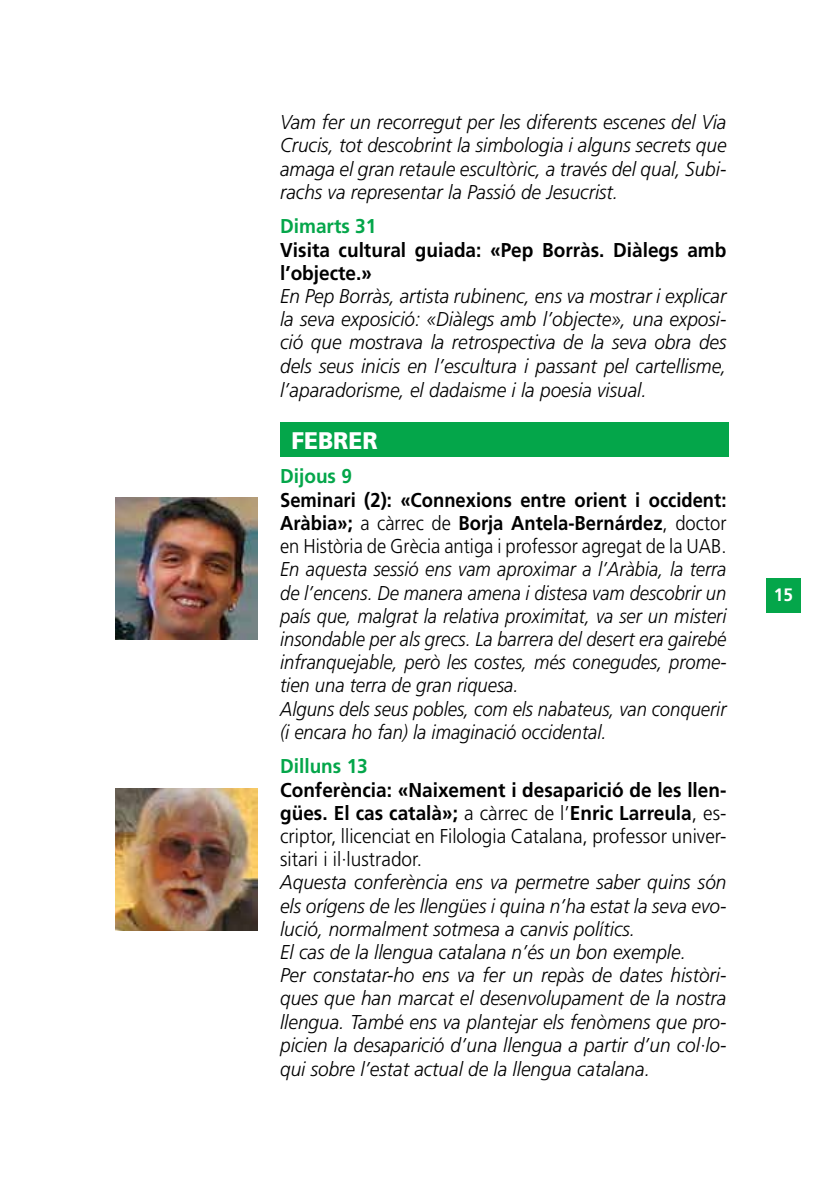
<style>
.page{position:relative;width:840px;height:1191px;background:#fff}
.page>*{position:absolute;margin:0;border:0;box-sizing:border-box;transform-origin:0 0}
.t1{font:900 24px "Frutiger";color:#fff;scale:.95 1}
.t2{font:italic 300 20px/23.2px "Frutiger";color:#000;text-align:justify;scale:.95 1}
.t3{font:italic 300 20px/23.2px "Frutiger";color:#000;scale:.92 1}
.t4{font:300 20px/23.2px "Frutiger";color:#000;text-align:justify;scale:.95 1}
.t5{font:700 20px/23.2px "Frutiger";color:#000;text-align:justify;scale:.92 1}
.t6{font:700 20px/23.2px "Frutiger";color:#000;scale:.95 1}
.t7{font:700 20px "Frutiger";color:#04a64a;scale:.95 1}
.t8{font:700 18px "Frutiger";color:#fff;scale:.95 1}
.s1{font-weight:300}
.s2{font-weight:700}
</style>
<div class="page">
<div style="left:765px;top:578px;width:34px;height:34px;background:#04a64a"></div>
<div style="left:280px;top:422px;width:448px;height:34px;background:#04a64a"></div>
<img style="left:115px;top:497px;width:142px;height:142px">
<img style="left:115px;top:788px;width:142px;height:142px">
<p class="t2" style="left:280px;top:110px;width:471px">Vam fer un recorregut per les diferents escenes del Via Crucis, tot descobrint la simbologia i alguns secrets que amaga el gran retaule escultòric, a través del qual, Subi&shy;rachs va representar la Passió de Jesucrist.</p>
<p class="t7" style="left:280px;top:215px;width:103px">Dimarts 31</p>
<p class="t6" style="left:280px;top:238px;width:471px">Visita cultural guiada: «Pep Borràs. Diàlegs amb l’objecte.»</p>
<p class="t2" style="left:280px;top:284px;width:471px">En Pep Borràs, artista rubinenc, ens va mostrar i explicar la seva exposició: «Diàlegs amb l’objecte», una exposi&shy;ció que mostrava la retrospectiva de la seva obra des dels seus inicis en l’escultura i passant pel cartellisme, l’aparadorisme, el dadaisme i la poesia visual.</p>
<p class="t1" style="left:291px;top:426px;width:92px">FEBRER</p>
<p class="t7" style="left:280px;top:465px;width:77px">Dijous 9</p>
<p class="t5" style="left:280px;top:488px;width:486px">Seminari (2): «Connexions entre orient i occident:<br>Aràbia»; <span class="s1">a càrrec de</span> Borja Antela-Bernárdez<span class="s1">, doctor en Història de Grècia antiga i professor agregat de la UAB.</span></p>
<p class="t3" style="left:280px;top:557px;width:486px">En aquesta sessió ens vam aproximar a l’Aràbia, la terra de l’encens. De manera amena i distesa vam descobrir un país que, malgrat la relativa proximitat, va ser un misteri insondable per als grecs. La barrera del desert era gairebé infranquejable, però les costes, més conegudes, prome&shy;tien una terra de gran riquesa.<br>Alguns dels seus pobles, com els nabateus, van conquerir (i encara ho fan) la imaginació occidental.</p>
<p class="t7" style="left:280px;top:754px;width:94px">Dilluns 13</p>
<p class="t4" style="left:280px;top:778px;width:471px"><span class="s2">Conferència: «Naixement i desaparició de les llen&shy;gües. El cas català»;</span> a càrrec de l’<span class="s2">Enric Larreula</span>, es&shy;criptor, llicenciat en Filologia Catalana, professor univer&shy;sitari i il·lustrador.</p>
<p class="t2" style="left:280px;top:870px;width:471px;text-align:left">Aquesta conferència ens va permetre saber quins són els orígens de les llengües i quina n’ha estat la seva evo&shy;lució, normalment sotmesa a canvis polítics.<br>El cas de la llengua catalana n’és un bon exemple.<br>Per constatar-ho ens va fer un repàs de dates històri&shy;ques que han marcat el desenvolupament de la nostra llengua. També ens va plantejar els fenòmens que pro&shy;picien la desaparició d’una llengua a partir d’un col·lo&shy;qui sobre l’estat actual de la llengua catalana.</p>
<p class="t8" style="left:773px;top:584px;width:22px">15</p>
</div>
